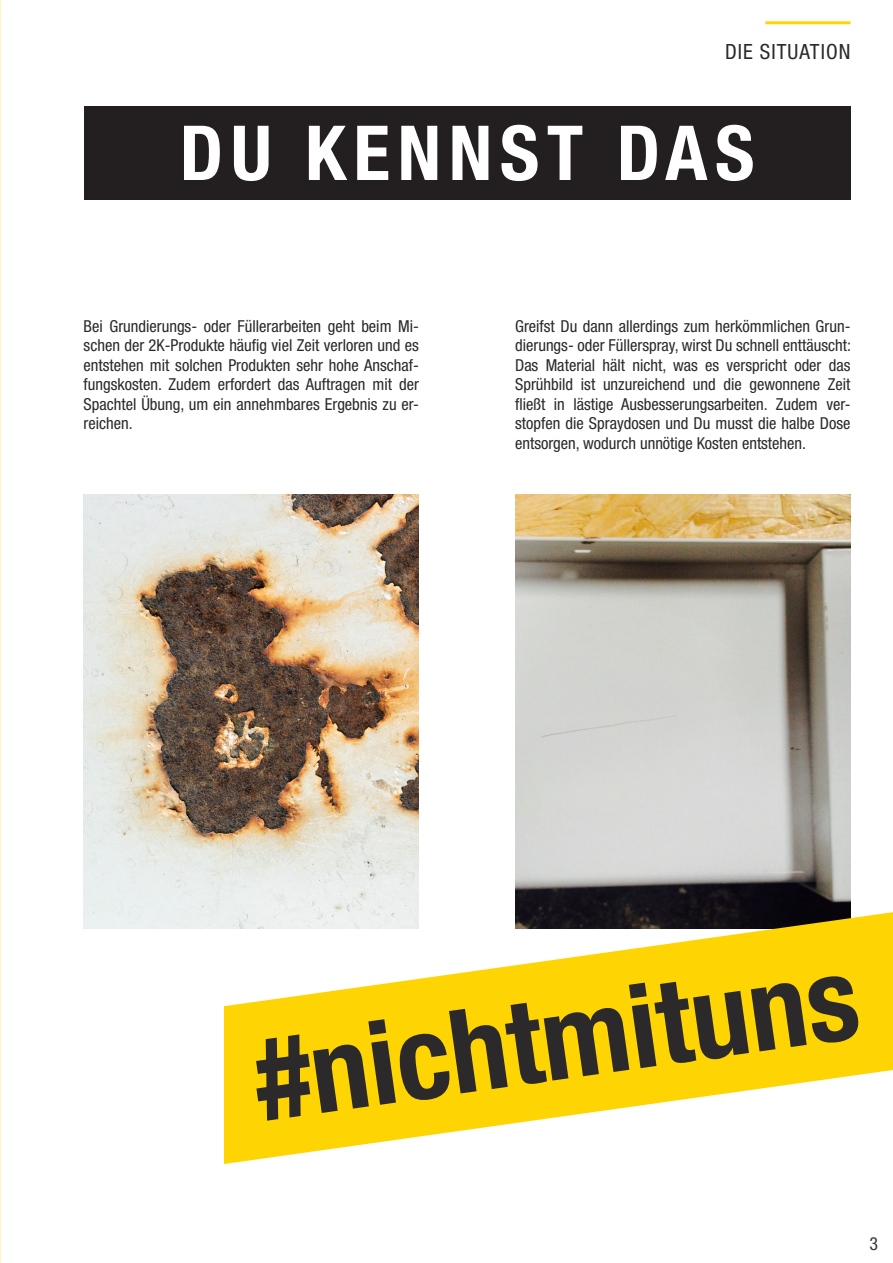
<style>
.page{position:relative;width:893px;height:1263px;background:#fff}
.page>*{position:absolute;margin:0;border:0;box-sizing:border-box;transform-origin:0 0}
.t1{font:700 condensed 116.55px "Helvetica Neue";color:#2b292a}
.t2{font:700 condensed 75.9px "Helvetica Neue";letter-spacing:.1em;color:#fff}
.t3{font:condensed 21px "Helvetica Neue";letter-spacing:.05em;color:#2b292a}
.t4{font:condensed 18px "Helvetica Neue";color:#363536}
.t5{font:condensed 16.5px/19.5px "Helvetica Neue";color:#2b292a;text-align:justify}
</style>
<div class="page">
<div style="left:84px;top:106px;width:766px;height:93px;background:#231f20"></div>
<hr style="left:765px;top:21px;width:85px;height:3px;background:#fed503">
<img style="left:84px;top:494px;width:335px;height:434px">
<img style="left:515px;top:494px;width:335px;height:418px">
<svg style="left:196px;top:912px;width:697px;height:252px;fill:#fed503"></svg>
<div style="left:185px;top:992px;width:39px;height:195px;background:#fff"></div>
<p class="t3" style="left:725px;top:39px;width:127px">DIE SITUATION</p>
<h2 class="t2" style="left:180px;top:107px;width:576px">DU KENNST DAS</h2>
<p class="t5" style="left:84px;top:316px;width:337px">Bei Grundierungs- oder Füllerarbeiten geht beim Mi&shy;schen der 2K-Produkte häufig viel Zeit verloren und es entstehen mit solchen Produkten sehr hohe Anschaf&shy;fungskosten. Zudem erfordert das Auftragen mit der Spachtel Übung, um ein annehmbares Ergebnis zu er&shy;reichen.</p>
<p class="t5" style="left:515px;top:316px;width:337px">Greifst Du dann allerdings zum herkömmlichen Grun&shy;dierungs- oder Füllerspray, wirst Du schnell enttäuscht:<br>Das Material hält nicht, was es verspricht oder das Sprühbild ist unzureichend und die gewonnene Zeit fließt in lästige Ausbesserungsarbeiten. Zudem ver&shy;stopfen die Spraydosen und Du musst die halbe Dose entsorgen, wodurch unnötige Kosten entstehen.</p>
<h1 class="t1" style="left:245px;top:1010px;width:610px;rotate:-8deg">#nichtmituns</h1>
<p class="t4" style="left:869px;top:1233px;width:10px">3</p>
</div>
